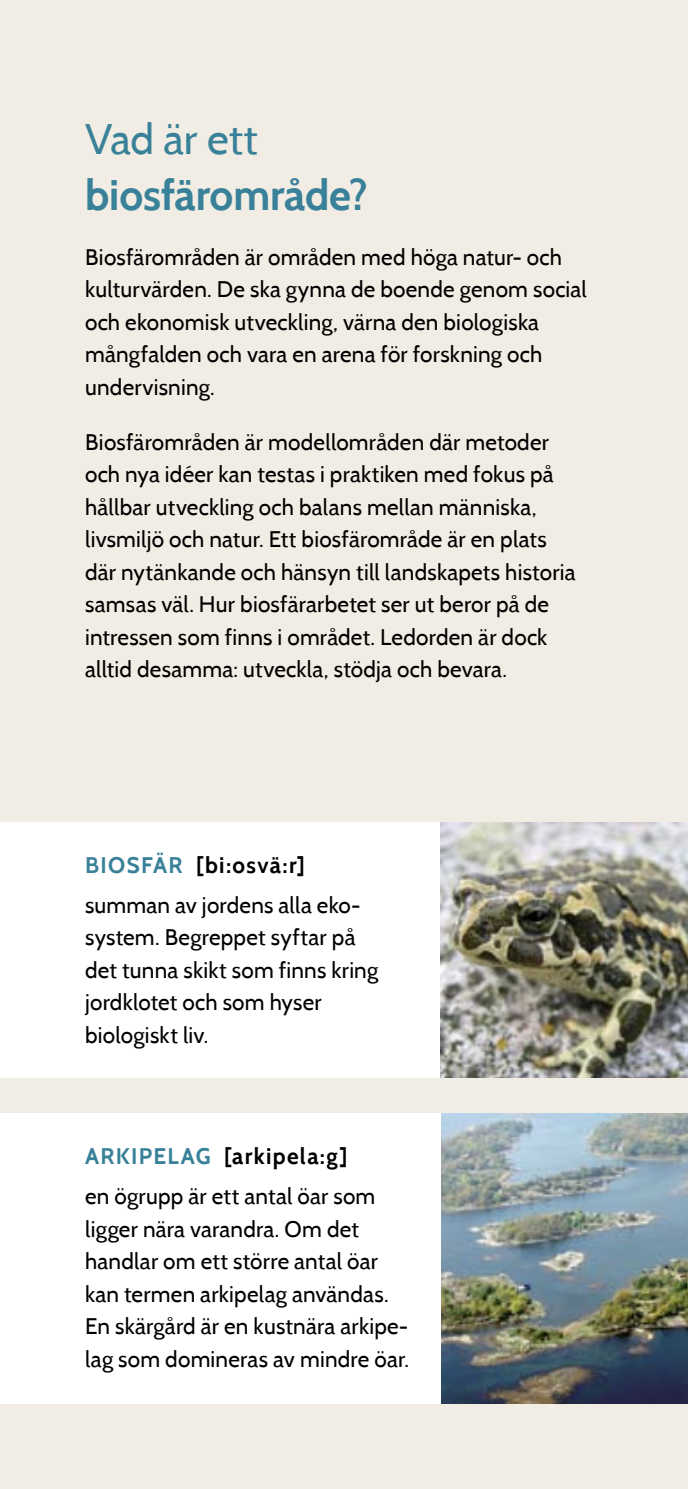
<style>
.page{position:relative;width:688px;height:1489px;background:#fff}
.page>*{position:absolute;margin:0;border:0;box-sizing:border-box;transform-origin:0 0}
.t1{font:700 42.5px "Cabin";letter-spacing:-.005em;color:#398199}
.t2{font:42.5px "Cabin";letter-spacing:-.005em;color:#398199}
.t3{font:22.5px/32.5px "Cabin";letter-spacing:.01em;color:#000}
.s1{font-weight:700;color:#398199}
.s2{font-weight:700}
</style>
<div class="page">
<div style="left:0;top:0;width:687px;height:1488px;background:#f1ede4"></div>
<div style="left:0;top:822px;width:687px;height:255px;background:#fff"></div>
<div style="left:0;top:1113px;width:687px;height:290px;background:#fff"></div>
<img style="left:440px;top:822px;width:247px;height:255px">
<img style="left:441px;top:1113px;width:246px;height:290px">
<h1 class="t2" style="left:85px;top:113px;width:174px">Vad är ett</h1>
<h1 class="t1" style="left:85px;top:169px;width:284px">biosfärområde?</h1>
<p class="t3" style="left:85px;top:240px;width:503px">Biosfärområden är områden med höga natur- och kulturvärden. De ska gynna de boende genom social och ekonomisk utveckling, värna den biologiska mångfalden och vara en arena för forskning och undervisning.</p>
<p class="t3" style="left:85px;top:425px;width:492px">Biosfärområden är modellområden där metoder och nya idéer kan testas i praktiken med fokus på hållbar utveckling och balans mellan människa, livsmiljö och natur. Ett biosfärområde är en plats där nytänkande och hänsyn till landskapets historia samsas väl. Hur biosfärarbetet ser ut beror på de intressen som finns i området. Ledorden är dock alltid desamma: utveckla, stödja och bevara.</p>
<p class="t3" style="left:85px;top:844px;width:277px;line-height:40px"><span class="s1">Biosfär</span> <span class="s2">[bi:osvä:r] </span>summan av jordens alla eko-</p>
<p class="t3" style="left:85px;top:921px;width:294px">system. Begreppet syftar på det tunna skikt som finns kring jordklotet och som hyser biologiskt liv.</p>
<p class="t3" style="left:85px;top:1135px;width:292px;line-height:40px"><span class="s1">Arkipelag</span> <span class="s2">[arkipela:g] </span>en ögrupp är ett antal öar som</p>
<p class="t3" style="left:85px;top:1212px;width:325px">ligger nära varandra. Om det handlar om ett större antal öar kan termen arkipelag användas.<br>En skärgård är en kustnära arkipe&shy;lag som domineras av mindre öar.</p>
</div>
